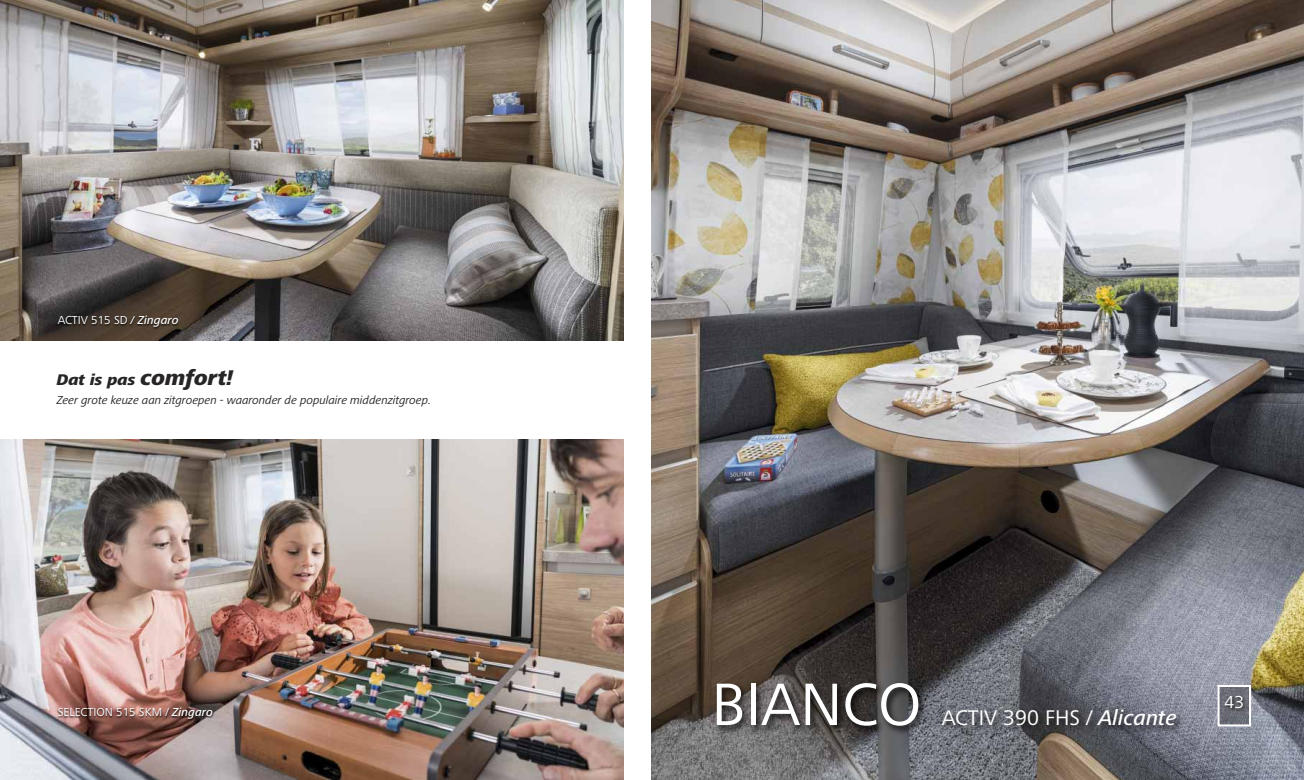
<style>
.page{position:relative;width:1304px;height:780px;background:#fff}
.page>*{position:absolute;margin:0;border:0;box-sizing:border-box;transform-origin:0 0}
.t1{font:62px "Frutiger Next Pro";color:#fff}
.t2{font:22px "Frutiger Next Pro";color:#fff}
.t3{font:18px "Frutiger Next Pro";color:#fff}
.t4{font:italic 800 16px "Frutiger Next Pro";color:#272526}
.t5{font:italic 12px "Frutiger Next Pro";letter-spacing:-.005em;color:#272526}
.t6{font:12px "Frutiger Next Pro";color:#fff}
.s1{font-weight:500;font-style:italic}
.s2{font-size:22px}
</style>
<div class="page">
<img style="left:652px;top:0;width:652px;height:780px">
<img style="left:0;top:0;width:624px;height:340px">
<img style="left:0;top:439px;width:624px;height:341px">
<img style="left:53px;top:296px;width:289px;height:45px">
<img style="left:53px;top:688px;width:190px;height:50px">
<div style="left:1218px;top:685px;width:33px;height:41px;border:2px solid #fff"></div>
<img style="left:1219px;top:688px;width:41px;height:57px">
<img style="left:702px;top:661px;width:517px;height:119px">
<p class="t6" style="left:58px;top:313px;width:122px">ACTIV 515 SD <span class="s1">/ Zingaro</span></p>
<h3 class="t4" style="left:57px;top:373px;width:178px">Dat is pas <span class="s2">comfort!</span></h3>
<p class="t5" style="left:57px;top:395px;width:376px">Zeer grote keuze aan zitgroepen - waaronder de populaire middenzitgroep.</p>
<p class="t6" style="left:58px;top:705px;width:157px">SELECTION 515 SKM / <span class="s1">Zingaro</span></p>
<h1 class="t1" style="left:712px;top:667px;width:211px">BIANCO</h1>
<h2 class="t2" style="left:942px;top:704px;width:236px">ACTIV 390 FHS / <span class="s1">Alicante</span></h2>
<h3 class="t3" style="left:1225px;top:691px;width:21px">43</h3>
</div>
